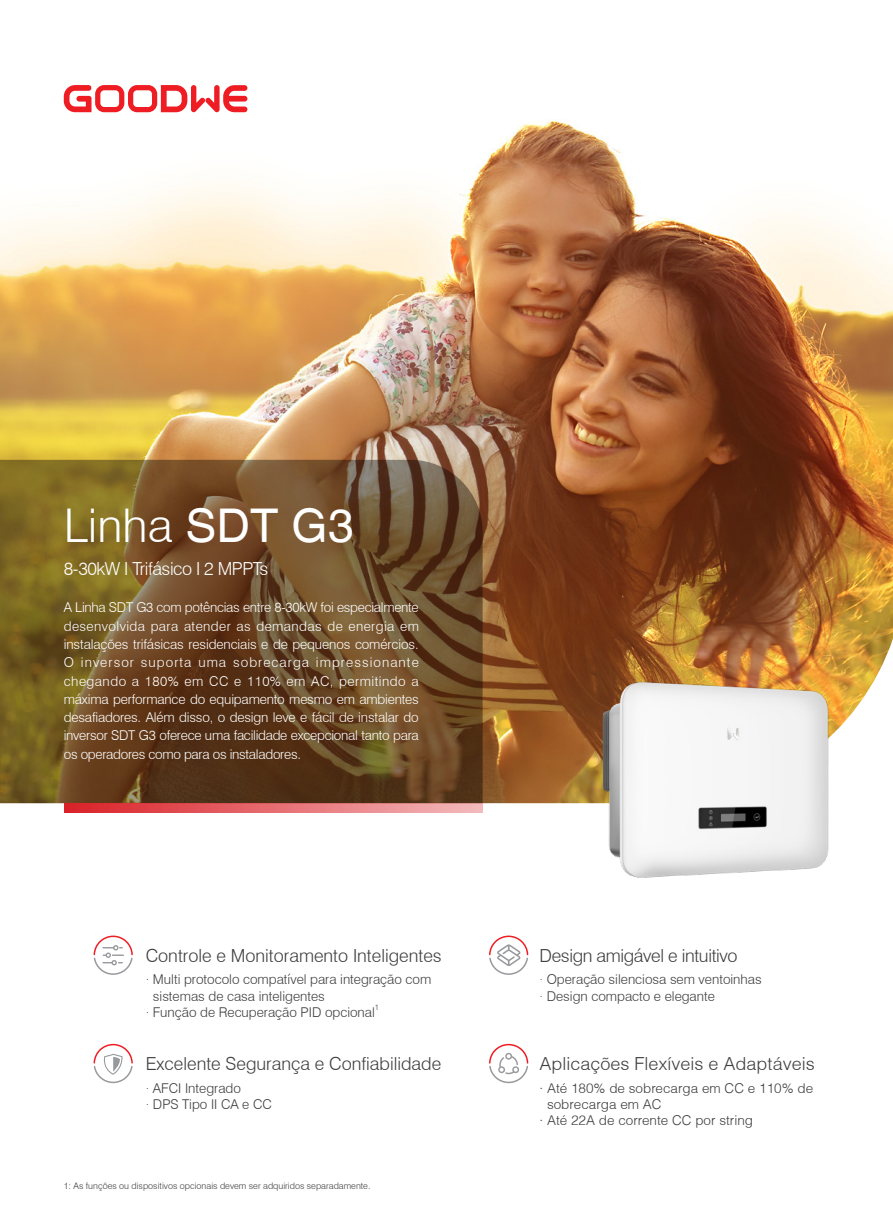
<style>
.page{position:relative;width:893px;height:1212px;background:#fff}
.page>*{position:absolute;margin:0;border:0;box-sizing:border-box;transform-origin:0 0}
.t1{font:300 46.5px "Swiss 721 BT";color:#fff}
.t2{font:300 18px "Swiss 721 BT";color:#3e3e3f}
.t3{font:300 18px "Helvetica";color:#3e3e3f}
.t4{font:300 18px "Swiss 721 BT";letter-spacing:-.02em;color:#3e3e3f}
.t5{font:300 18px "Swiss 721 BT";letter-spacing:-.025em;color:#fff}
.t6{font:300 13.5px/18.3px "Swiss 721 BT";letter-spacing:-.02em;color:#fff;text-align:justify}
.t7{font:300 13.5px/16.2px "Swiss 721 BT";color:#3e3e3f}
.t8{font:300 13.5px/16.2px "Helvetica";color:#3e3e3f}
.t9{font:300 9px "Swiss 721 BT";color:#3e3e3f}
.t10{font:300 7.8px "Swiss 721 BT";color:#3e3e3f}
.s1{font-family:"Helvetica";font-weight:400}
</style>
<div class="page">
<img style="left:0;top:86px;width:893px;height:717px">
<svg style="left:0;top:460px;width:483px;height:343px;background:#6d4e26"></svg>
<svg style="left:93px;top:935px;width:40px;height:40px"></svg>
<svg style="left:93px;top:1043px;width:40px;height:41px"></svg>
<svg style="left:489px;top:935px;width:40px;height:40px"></svg>
<svg style="left:489px;top:1044px;width:39px;height:39px"></svg>
<img style="left:571px;top:657px;width:279px;height:221px">
<svg style="left:64px;top:803px;width:419px;height:9px;background:#e46b6f"></svg>
<svg style="left:64px;top:85px;width:183px;height:27px"></svg>
<p class="t1" style="left:64px;top:497px;width:291px">Linha <span class="s1">SDT G3</span></p>
<p class="t5" style="left:64px;top:557px;width:206px">8-30kW I Trifásico I 2 MPPTs</p>
<p class="t6" style="left:64px;top:598px;width:357px">A Linha SDT G3 com potências entre 8-30kW foi especialmente desenvolvida para atender as demandas de energia em instalações trifásicas residenciais e de pequenos comércios.<br>O inversor suporta uma sobrecarga impressionante chegando a 180% em CC e 110% em AC, permitindo a máxima performance do equipamento mesmo em ambientes desafiadores. Além disso, o design leve e fácil de instalar do inversor SDT G3 oferece uma facilidade excepcional tanto para os operadores como para os instaladores.</p>
<p class="t2" style="left:146px;top:944px;width:297px">Controle e Monitoramento Inteligentes</p>
<p class="t7" style="left:153px;top:971px;width:280px;text-indent:-7px">· Multi protocolo compatível para integração com sistemas de casa inteligentes</p>
<p class="t7" style="left:146px;top:1004px;width:231px">· Função de Recuperação PID opcional</p>
<p class="t10" style="left:375px;top:1003px;width:6px">1</p>
<p class="t2" style="left:146px;top:1052px;width:297px">Excelente Segurança e Confiabilidade</p>
<p class="t7" style="left:146px;top:1079px;width:97px">· AFCI Integrado</p>
<p class="t7" style="left:146px;top:1096px;width:128px">· DPS Tipo II CA e CC</p>
<p class="t9" style="left:64px;top:1181px;width:308px">1: As funções ou dispositivos opcionais devem ser adquiridos separadamente.</p>
<p class="t4" style="left:540px;top:944px;width:200px">Design amigável e intuitivo</p>
<p class="t7" style="left:540px;top:971px;width:224px">· Operação silenciosa sem ventoinhas</p>
<p class="t7" style="left:540px;top:987px;width:177px">· Design compacto e elegante</p>
<p class="t3" style="left:540px;top:1052px;width:277px">Aplicações Flexíveis e Adaptáveis</p>
<p class="t8" style="left:547px;top:1079px;width:268px;text-indent:-8px">· Até 180% de sobrecarga em CC e 110% de sobrecarga em AC</p>
<p class="t8" style="left:540px;top:1112px;width:215px">· Até 22A de corrente CC por string</p>
</div>
